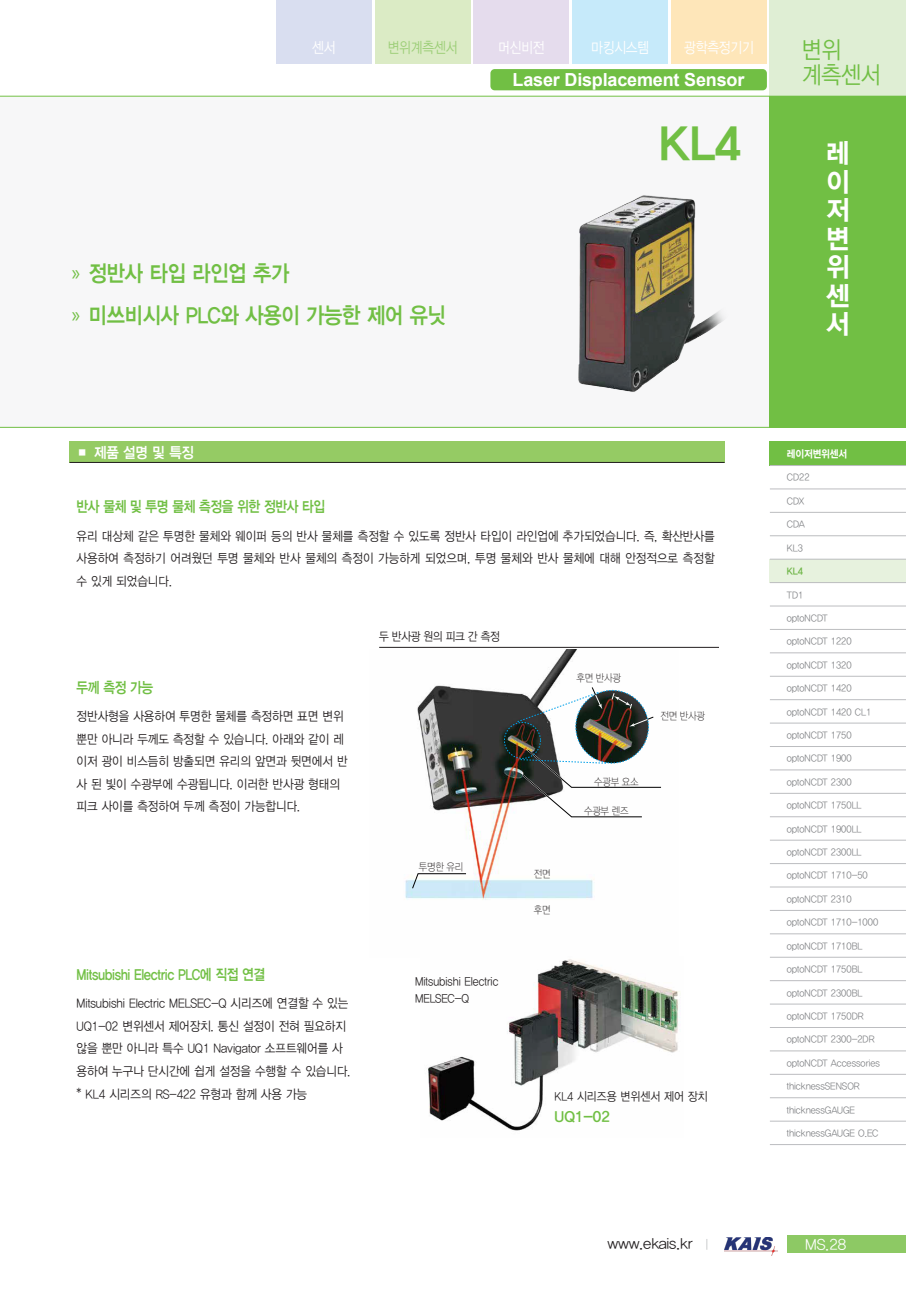
<style>
.page{position:relative;width:906px;height:1289px;background:#fff}
.page>*{position:absolute;margin:0;border:0;box-sizing:border-box;transform-origin:0 0}
.t1{font:45px "YDVYGO35";color:#71bf44}
.t2{font:27px/28.5px "YDVYGO35";color:#fff;text-align:justify;scale:.95 1}
.t3{font:24px/25.5px "YDVYGO32";letter-spacing:-.01em;color:#71bf44;scale:.9 1}
.t4{font:22.5px "YDVYGO34";letter-spacing:-.01em;color:#71bf44;scale:.88 1}
.t5{font:700 18px "Arial";letter-spacing:-.01em;color:#fff}
.inno_style{font:15px "YDVYGO34";letter-spacing:-.03em;color:#71bf44;scale:.85 1}
.t6{font:15px "YDVYGO32";letter-spacing:-.01em;color:#fff;scale:.85 1}
.t7{font:15px "YDVYGO32";letter-spacing:-.01em;color:#231f20}
.t8{font:15px "YDVYGO34";color:#fff}
.t9{font:15px "YDVYGO32";letter-spacing:-.01em;color:#9cce77;scale:.85 1}
.inno_style-2{font:15px "YDVYGO34";letter-spacing:-.03em;color:#71bf44}
.t10{font:15px "YDVYGO32";letter-spacing:-.01em;color:#fff}
.inno_style-3{font:12.75px/22.5px "YDVYGO32";color:#231f20;scale:.9 1}
.inno_style-4{font:12px "YDVYGO32";color:#231f20;scale:.9 1}
.inno_style-5{font:12px "YDVYGO32";color:#231f20;scale:.88 1}
.inno_style-6{font:10.5px "YDVYGO31";letter-spacing:-.03em;color:#231f20;scale:.88 1}
.t11{font:10.5px "YDVYGO35";letter-spacing:-.01em;color:#fff;scale:.9 1}
.t12{font:9.75px "YDVYGO32";color:#808285;scale:.95 1}
.t13{font:9.75px "YDVYGO34";color:#6eb546;scale:.95 1}
.s1{font-family:"Myriad Pro"}
.s2{font-family:"YDVYGO31";font-size:12px;color:#939598}
</style>
<div class="page">
<div style="left:0;top:97px;width:770px;height:330px;background:#f7f7f8"></div>
<div style="left:770px;top:96px;width:136px;height:331px;background:#71bf44"></div>
<img style="left:725px;top:1237px;width:52px;height:18px">
<svg style="left:787px;top:1236px;width:1px;height:14px"></svg>
<div style="left:770px;top:0;width:136px;height:96px;background:#dfeed4"></div>
<div style="left:788px;top:1235px;width:118px;height:17px;background:#8dc964"></div>
<div style="left:490px;top:69px;width:277px;height:21px;background:#71bf44;border-radius:4px"></div>
<hr style="left:0;top:427px;width:906px;height:1px;background:#71bf44">
<div style="left:572px;top:0;width:96px;height:64px;background:#c6eafa"></div>
<div style="left:375px;top:0;width:95px;height:64px;background:#dbebc5"></div>
<div style="left:473px;top:0;width:96px;height:64px;background:#e5dced"></div>
<div style="left:671px;top:0;width:96px;height:64px;background:#fee6b9"></div>
<div style="left:276px;top:0;width:96px;height:64px;background:#d9def0"></div>
<hr style="left:0;top:96px;width:906px;height:1px;background:#71bf44">
<div style="left:70px;top:441px;width:654px;height:21px;background:#95cb64"></div>
<hr style="left:70px;top:462px;width:654px;height:1px;background:#231f20">
<img style="left:578px;top:195px;width:145px;height:197px">
<img style="left:405px;top:649px;width:188px;height:251px">
<svg style="left:412px;top:873px;width:54px;height:15px"></svg>
<div style="left:504px;top:722px;width:36px;height:36px;border:1px dashed #00a0e9;border-radius:50%"></div>
<img style="left:517px;top:685px;width:144px;height:133px">
<img style="left:428px;top:959px;width:252px;height:172px">
<hr style="left:379px;top:647px;width:340px;height:1px;background:#231f20">
<div style="left:770px;top:441px;width:136px;height:24px;background:#71bf44"></div>
<div style="left:770px;top:559px;width:136px;height:23px;background:#e7f2de"></div>
<hr style="left:770px;top:465px;width:136px;height:1px;background:#bcbdc0">
<hr style="left:770px;top:488px;width:136px;height:1px;background:#bcbdc0">
<hr style="left:770px;top:512px;width:136px;height:1px;background:#bcbdc0">
<hr style="left:770px;top:535px;width:136px;height:1px;background:#bcbdc0">
<hr style="left:770px;top:559px;width:136px;height:1px;background:#bcbdc0">
<hr style="left:770px;top:582px;width:136px;height:1px;background:#bcbdc0">
<hr style="left:770px;top:605px;width:136px;height:1px;background:#bcbdc0">
<hr style="left:770px;top:629px;width:136px;height:1px;background:#bcbdc0">
<hr style="left:770px;top:652px;width:136px;height:1px;background:#bcbdc0">
<hr style="left:770px;top:676px;width:136px;height:1px;background:#bcbdc0">
<hr style="left:770px;top:699px;width:136px;height:1px;background:#bcbdc0">
<hr style="left:770px;top:722px;width:136px;height:1px;background:#bcbdc0">
<hr style="left:770px;top:746px;width:136px;height:1px;background:#bcbdc0">
<hr style="left:770px;top:769px;width:136px;height:1px;background:#bcbdc0">
<hr style="left:770px;top:793px;width:136px;height:1px;background:#bcbdc0">
<hr style="left:770px;top:816px;width:136px;height:1px;background:#bcbdc0">
<hr style="left:770px;top:839px;width:136px;height:1px;background:#bcbdc0">
<hr style="left:770px;top:863px;width:136px;height:1px;background:#bcbdc0">
<hr style="left:770px;top:886px;width:136px;height:1px;background:#bcbdc0">
<hr style="left:770px;top:910px;width:136px;height:1px;background:#bcbdc0">
<hr style="left:770px;top:933px;width:136px;height:1px;background:#bcbdc0">
<hr style="left:770px;top:957px;width:136px;height:1px;background:#bcbdc0">
<hr style="left:770px;top:980px;width:136px;height:1px;background:#bcbdc0">
<hr style="left:770px;top:1003px;width:136px;height:1px;background:#bcbdc0">
<hr style="left:770px;top:1027px;width:136px;height:1px;background:#bcbdc0">
<hr style="left:770px;top:1050px;width:136px;height:1px;background:#bcbdc0">
<hr style="left:770px;top:1074px;width:136px;height:1px;background:#bcbdc0">
<hr style="left:770px;top:1097px;width:136px;height:1px;background:#bcbdc0">
<hr style="left:770px;top:1120px;width:136px;height:1px;background:#bcbdc0">
<hr style="left:770px;top:1144px;width:136px;height:1px;background:#bcbdc0">
<p class="t6" style="left:312px;top:37px;width:29px">센서</p>
<p class="t9" style="left:388px;top:37px;width:84px">변위계측센서</p>
<p class="t6" style="left:498px;top:37px;width:56px">머신비전</p>
<p class="t6" style="left:591px;top:37px;width:70px">마킹시스템</p>
<p class="t6" style="left:684px;top:37px;width:84px">광학측정기기</p>
<h3 class="t5" style="left:512px;top:67px;width:233px">Laser Displacement Sensor</h3>
<p class="t4" style="left:72px;top:258px;width:249px"><span class="s1">»</span> 정반사 타입 라인업 추가</p>
<p class="t4" style="left:72px;top:300px;width:427px"><span class="s1">»</span> 미쓰비시사 PLC와 사용이 가능한 제어 유닛</p>
<p class="t1" style="left:658px;top:113px;width:83px">KL4</p>
<h3 class="t3" style="left:801px;top:35px;width:89px">변위 계측센서</h3>
<h2 class="t2" style="left:826px;top:138px;width:26px">레 이 저 변 위 센 서</h2>
<p class="t8" style="left:75px;top:442px;width:120px">■ 제품 설명 및 특징</p>
<p class="inno_style" style="left:77px;top:496px;width:294px">반사 물체 및 투명 물체 측정을 위한 정반사 타입</p>
<p class="inno_style-3" style="left:77px;top:524px;width:710px;text-align:justify">유리 대상체 같은 투명한 물체와 웨이퍼 등의 반사 물체를 측정할 수 있도록 정반사 타입이 라인업에 추가되었습니다. 즉, 확산반사를 사용하여 측정하기 어려웠던 투명 물체와 반사 물체의 측정이 가능하게 되었으며, 투명 물체와 반사 물체에 대해 안정적으로 측정할 수 있게 되었습니다.</p>
<p class="inno_style" style="left:77px;top:677px;width:92px">두께 측정 가능</p>
<p class="inno_style-3" style="left:77px;top:704px;width:303px">정반사형을 사용하여 투명한 물체를 측정하면 표면 변위 뿐만 아니라 두께도 측정할 수 있습니다. 아래와 같이 레 이저 광이 비스듬히 방출되면 유리의 앞면과 뒷면에서 반 사 된 빛이 수광부에 수광됩니다. 이러한 반사광 형태의 피크 사이를 측정하여 두께 측정이 가능합니다.</p>
<p class="inno_style-5" style="left:379px;top:628px;width:139px">두 반사광 원의 피크 간 측정</p>
<p class="inno_style-6" style="left:419px;top:859px;width:52px">투명한 유리</p>
<p class="inno_style" style="left:77px;top:964px;width:223px">Mitsubishi Electric PLC에 직접 연결</p>
<p class="inno_style-3" style="left:77px;top:991px;width:306px">Mitsubishi Electric MELSEC-Q 시리즈에 연결할 수 있는<br>UQ1-02 변위센서 제어장치. 통신 설정이 전혀 필요하지 않을 뿐만 아니라 특수 UQ1 Navigator 소프트웨어를 사 용하여 누구나 단시간에 쉽게 설정을 수행할 수 있습니다. * KL4 시리즈의 RS-422 유형과 함께 사용 가능</p>
<p class="inno_style-4" style="left:415px;top:973px;width:94px">Mitsubishi Electric</p>
<p class="inno_style-4" style="left:415px;top:989px;width:62px">MELSEC-Q</p>
<p class="inno_style-6" style="left:534px;top:867px;width:21px">전면</p>
<p class="inno_style-6" style="left:534px;top:903px;width:21px">후면</p>
<p class="inno_style-6" style="left:576px;top:671px;width:52px">후면 반사광</p>
<p class="inno_style-6" style="left:594px;top:775px;width:52px">수광부 요소</p>
<p class="inno_style-6" style="left:584px;top:804px;width:52px">수광부 렌즈</p>
<p class="inno_style-6" style="left:660px;top:709px;width:52px">전면 반사광</p>
<p class="inno_style-4" style="left:554px;top:1088px;width:171px">KL4 시리즈용 변위센서 제어 장치</p>
<p class="inno_style-2" style="left:554px;top:1106px;width:57px">UQ1-02</p>
<p class="t7" style="left:607px;top:1233px;width:103px">www.ekais.kr <span class="s2">|</span></p>
<p class="t11" style="left:787px;top:447px;width:68px">레이저변위센서</p>
<p class="t12" style="left:787px;top:471px;width:25px">CD22</p>
<p class="t12" style="left:787px;top:494px;width:20px">CDX</p>
<p class="t12" style="left:787px;top:518px;width:20px">CDA</p>
<p class="t12" style="left:787px;top:541px;width:18px">KL3</p>
<p class="t13" style="left:787px;top:564px;width:19px">KL4</p>
<p class="t12" style="left:787px;top:588px;width:19px">TD1</p>
<p class="t12" style="left:787px;top:611px;width:44px">optoNCDT</p>
<p class="t12" style="left:787px;top:635px;width:70px">optoNCDT 1220</p>
<p class="t12" style="left:787px;top:658px;width:70px">optoNCDT 1320</p>
<p class="t12" style="left:787px;top:681px;width:70px">optoNCDT 1420</p>
<p class="t12" style="left:787px;top:705px;width:90px">optoNCDT 1420 CL1</p>
<p class="t12" style="left:787px;top:728px;width:70px">optoNCDT 1750</p>
<p class="t12" style="left:787px;top:752px;width:70px">optoNCDT 1900</p>
<p class="t12" style="left:787px;top:775px;width:70px">optoNCDT 2300</p>
<p class="t12" style="left:787px;top:798px;width:80px">optoNCDT 1750LL</p>
<p class="t12" style="left:787px;top:822px;width:80px">optoNCDT 1900LL</p>
<p class="t12" style="left:787px;top:845px;width:80px">optoNCDT 2300LL</p>
<p class="t12" style="left:787px;top:869px;width:87px">optoNCDT 1710-50</p>
<p class="t12" style="left:787px;top:892px;width:70px">optoNCDT 2310</p>
<p class="t12" style="left:787px;top:915px;width:98px">optoNCDT 1710-1000</p>
<p class="t12" style="left:787px;top:939px;width:81px">optoNCDT 1710BL</p>
<p class="t12" style="left:787px;top:962px;width:81px">optoNCDT 1750BL</p>
<p class="t12" style="left:787px;top:986px;width:81px">optoNCDT 2300BL</p>
<p class="t12" style="left:787px;top:1009px;width:82px">optoNCDT 1750DR</p>
<p class="t12" style="left:787px;top:1032px;width:94px">optoNCDT 2300-2DR</p>
<p class="t12" style="left:787px;top:1056px;width:100px">optoNCDT Accessories</p>
<p class="t12" style="left:787px;top:1079px;width:78px">thicknessSENSOR</p>
<p class="t12" style="left:787px;top:1103px;width:73px">thicknessGAUGE</p>
<p class="t12" style="left:787px;top:1126px;width:98px">thicknessGAUGE O.EC</p>
<p class="t10" style="left:805px;top:1234px;width:43px">MS.28</p>
</div>
